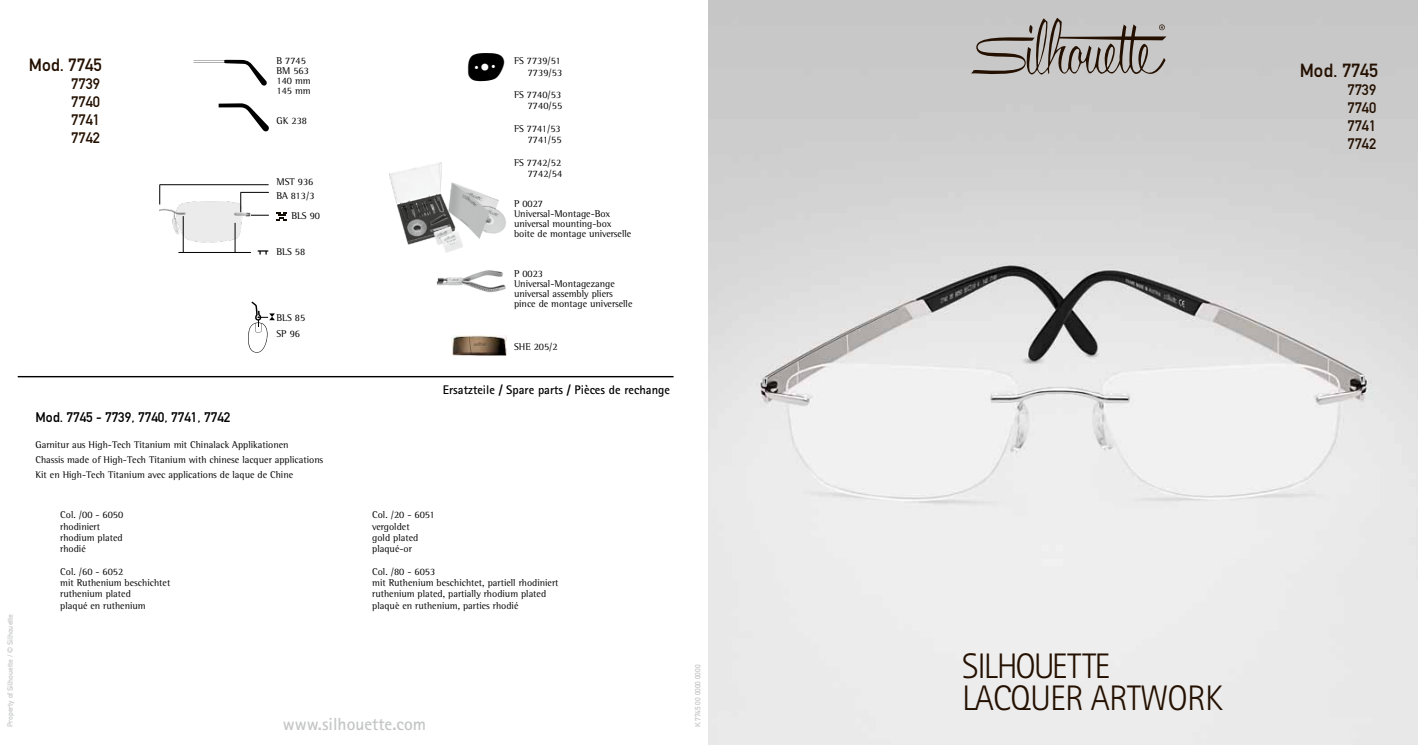
<style>
.page{position:relative;width:1418px;height:745px;background:#fff}
.page>*{position:absolute;margin:0;border:0;box-sizing:border-box;transform-origin:0 0}
.t1{font:300 35.5px/31.2px "Rotis Sans Serif";letter-spacing:-.025em;color:#241000}
.t2{font:35px "Silhouette Font";color:#000}
.t3{font:18.75px "DIN Mittelschrift";color:#241000}
.t4{font:700 17.5px "Rotis Sans Serif";color:#c5c6c6}
.t5{font:17.5px "DIN Mittelschrift";color:#241000}
.t6{font:15px/18px "DIN Mittelschrift";color:#241000;text-align:justify}
.t7{font:13.75px "DIN Mittelschrift";color:#000}
.t8{font:700 12.5px "Rotis Sans Serif";color:#000}
.t9{font:10px/11.2px "Rotis Semi Serif";color:#000}
.t10{font:7.5px "DIN Mittelschrift";color:#c5c6c6}
</style>
<div class="page">
<img style="left:709px;top:0;width:708px;height:744px">
<svg style="left:971px;top:18px;width:195px;height:65px;background:#aaa6a3"></svg>
<hr style="left:18px;top:376px;width:655px;height:1px;background:#000">
<img style="left:389px;top:162px;width:117px;height:91px">
<img style="left:436px;top:270px;width:70px;height:23px">
<svg style="left:193px;top:60px;width:74px;height:26px"></svg>
<img style="left:451px;top:335px;width:56px;height:20px">
<svg style="left:248px;top:301px;width:27px;height:51px"></svg>
<svg style="left:219px;top:103px;width:50px;height:29px"></svg>
<svg style="left:258px;top:250px;width:10px;height:4px"></svg>
<img style="left:159px;top:192px;width:91px;height:58px">
<hr style="left:178px;top:252px;width:73px;height:1px;background:#000">
<svg style="left:235px;top:223px;width:1px;height:29px"></svg>
<hr style="left:183px;top:216px;width:1px;height:36px;background:#000">
<hr style="left:160px;top:184px;width:108px;height:1px;background:#000">
<svg style="left:159px;top:185px;width:1px;height:19px"></svg>
<svg style="left:276px;top:212px;width:11px;height:9px"></svg>
<svg style="left:240px;top:192px;width:29px;height:24px"></svg>
<p class="t10" style="left:6px;top:726px;width:115px;rotate:-90deg">Property of Silhouette / © Silhouette</p>
<h3 class="t5" style="left:29px;top:54px;width:75px">Mod. 7745</h3>
<h3 class="t6" style="left:71px;top:74px;width:30px">7739<br>7740<br>7741<br>7742</h3>
<p class="t9" style="left:276px;top:56px;width:36px;line-height:10px">B 7745<br>BM 563<br>140 mm<br>145 mm</p>
<h2 class="t2" style="left:467px;top:48px;width:39px">j</h2>
<p class="t9" style="left:276px;top:115px;width:32px">GK 238</p>
<p class="t9" style="left:276px;top:175px;width:40px;line-height:13.5px">MST 936<br>BA 813/3</p>
<p class="t9" style="left:291px;top:210px;width:30px">BLS 90</p>
<p class="t9" style="left:276px;top:246px;width:30px">BLS 58</p>
<p class="t9" style="left:276px;top:309px;width:30px;line-height:16.2px">BLS 85<br>SP 96</p>
<p class="t9" style="left:514px;top:55px;width:50px;text-align:right">FS 7739/51<br>7739/53</p>
<p class="t9" style="left:514px;top:89px;width:50px;text-align:right">FS 7740/53<br>7740/55</p>
<p class="t9" style="left:514px;top:123px;width:49px;text-align:right">FS 7741/53<br>7741/55</p>
<p class="t9" style="left:514px;top:157px;width:50px;text-align:right">FS 7742/52<br>7742/54</p>
<p class="t9" style="left:514px;top:198px;width:119px;line-height:10px">P 0027<br>Universal-Montage-Box universal mounting-box boite de montage universelle</p>
<p class="t9" style="left:514px;top:268px;width:120px;line-height:10px">P 0023<br>Universal-Montagezange universal assembly pliers pince de montage universelle</p>
<p class="t9" style="left:514px;top:340px;width:45px">SHE 205/2</p>
<p class="t8" style="left:443px;top:381px;width:229px">Ersatzteile / Spare parts / Pièces de rechange</p>
<h3 class="t7" style="left:35px;top:409px;width:197px">Mod. 7745 - 7739, 7740, 7741, 7742</h3>
<p class="t9" style="left:35px;top:436px;width:289px;line-height:15px">Garnitur aus High-Tech Titanium mit Chinalack Applikationen<br>Chassis made of High-Tech Titanium with chinese lacquer applications<br>Kit en High-Tech Titanium avec applications de laque de Chine</p>
<p class="t9" style="left:60px;top:509px;width:65px">Col. /00 - 6050 rhodiniert rhodium plated rhodié</p>
<p class="t9" style="left:60px;top:565px;width:112px">Col. /60 - 6052<br>mit Ruthenium beschichtet ruthenium plated<br>plaqué en ruthenium</p>
<p class="t9" style="left:372px;top:509px;width:64px">Col. /20 - 6051 vergoldet<br>gold plated plaqué-or</p>
<p class="t9" style="left:372px;top:565px;width:188px">Col. /80 - 6053<br>mit Ruthenium beschichtet, partiell rhodiniert ruthenium plated, partially rhodium plated plaquè en ruthenium, parties rhodié</p>
<h3 class="t4" style="left:283px;top:713px;width:145px">www.silhouette.com</h3>
<p class="t10" style="left:693px;top:726px;width:64px;rotate:-90deg">K 7745 00 0000 0000</p>
<h3 class="t3" style="left:1299px;top:59px;width:80px">Mod. 7745</h3>
<h3 class="t6" style="left:1347px;top:81px;width:30px">7739<br>7740<br>7741<br>7742</h3>
<h1 class="t1" style="left:962px;top:650px;width:262px">SILHOUETTE<br>LACQUER ARTWORK</h1>
</div>
